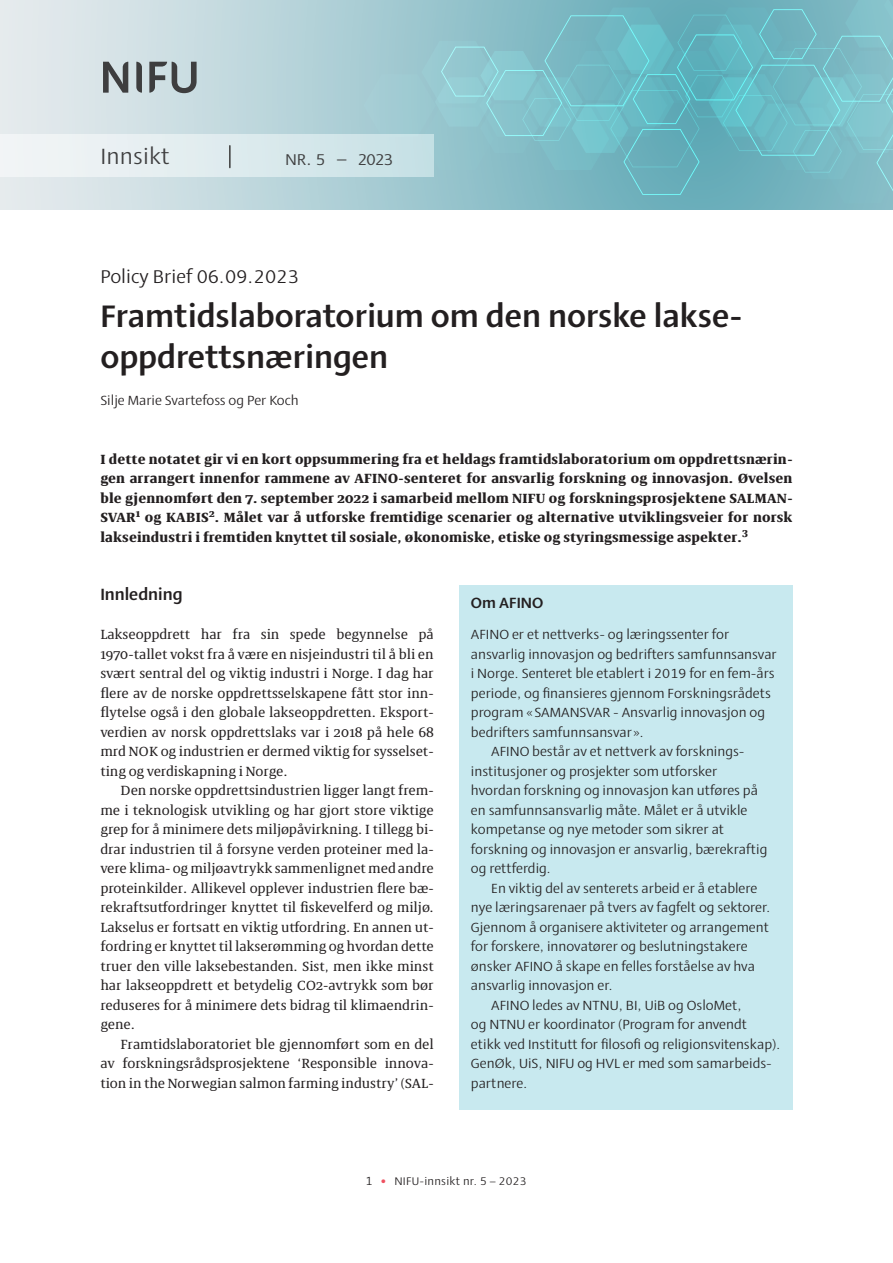
<style>
.page{position:relative;width:893px;height:1263px;background:#fff}
.page>*{position:absolute;margin:0;border:0;box-sizing:border-box;transform-origin:0 0}
.NIFU_Overskrift_1{font:700 31.5px/40.5px "Ador";color:#231f20}
.t1{font:22.5px "Ador";letter-spacing:.005em;color:#3e3e3f}
.NIFU_Overskrift_stikktittel{font:18.75px "Ador";color:#231f20}
.NIFU_Rapportnummer{font:18.75px "Ador";letter-spacing:-.015em;color:#3e3e3f}
.NIFU_Overskrift_2{font:700 16.5px "Ador";color:#231f20}
.NIFU_Ramme_overskrift{font:700 15px "Ador";color:#231f20}
.NIFU_Normal{font:13.5px/19.5px "Bionik";color:#231f20;text-align:justify}
.NIFU_Ramme_normal{font:13.5px/19.5px "Ador";color:#231f20}
.NIFU_Ingress{font:700 13.5px/19.5px "Bionik";letter-spacing:.02em;color:#231f20;text-align:justify}
.NIFU_Normal_første{font:13.5px/19.5px "Bionik";color:#231f20;text-align:justify}
.NIFU_Ramme_første{font:13.5px/19.5px "Ador";color:#231f20}
.NIFU_Forfatter{font:13.5px "Ador";color:#231f20}
.t2{font:11.25px "Ador";letter-spacing:.02em;color:#231f20}
.s1{font-size:12px}
.s2{font-family:"Calibri 2";font-size:12px;color:#ef5060}
</style>
<div class="page">
<div style="left:0;top:0;width:893px;height:210px;background:linear-gradient(to right,#e1e8eb,#5ca7b4)"></div>
<svg style="left:364px;top:0;width:529px;height:203px;background:#7bbcc6"></svg>
<svg style="left:136px;top:62px;width:6px;height:31px"></svg>
<svg style="left:103px;top:62px;width:25px;height:31px"></svg>
<svg style="left:149px;top:62px;width:48px;height:31px"></svg>
<div style="left:0;top:134px;width:434px;height:43px;background:linear-gradient(to right,#f5f6f7,#c7e1e5)"></div>
<hr style="left:229px;top:146px;width:2px;height:22px;background:#3d3d3d">
<div style="left:459px;top:585px;width:334px;height:525px;background:#c8e9ef"></div>
<h2 class="t1" style="left:100px;top:140px;width:71px">Innsikt</h2>
<p class="NIFU_Rapportnummer" style="left:285px;top:145px;width:109px">nr. 5 – 2023</p>
<p class="NIFU_Overskrift_stikktittel" style="left:100px;top:263px;width:200px">Policy Brief 06.09.2023</p>
<p class="NIFU_Overskrift_1" style="left:100px;top:294px;width:644px">Framtidslaboratorium om den norske lakse&shy;oppdrettsnæringen</p>
<p class="NIFU_Forfatter" style="left:100px;top:391px;width:200px">Silje Marie Svartefoss og Per Koch</p>
<p class="NIFU_Ingress" style="left:100px;top:449px;width:694px">I dette notatet gir vi en kort oppsummering fra et heldags framtidslaboratorium om oppdrettsnærin&shy;gen arrangert innenfor rammene av AFINO-senteret for ansvarlig forskning og innovasjon. Øvelsen ble gjennomført den 7. september 2022 i samarbeid mellom NIFU og forskningsprosjektene SALMAN-SVAR<sup>1</sup> og KABIS<sup>2</sup>. Målet var å utforske fremtidige scenarier og alternative utviklingsveier for norsk lakseindustri i fremtiden knyttet til sosiale, økonomiske, etiske og styringsmessige aspekter.<sup>3</sup></p>
<p class="NIFU_Overskrift_2" style="left:100px;top:582px;width:84px">Innledning</p>
<p class="NIFU_Normal_første" style="left:100px;top:624px;width:335px">Lakseoppdrett har fra sin spede begynnelse på 1970-tallet vokst fra å være en nisjeindustri til å bli en svært sentral del og viktig industri i Norge. I dag har flere av de norske oppdrettsselskapene fått stor inn&shy;flytelse også i den globale lakseoppdretten. Eksport&shy;verdien av norsk oppdrettslaks var i 2018 på hele 68 mrd NOK og industrien er dermed viktig for sysselset&shy;ting og verdiskapning i Norge.</p>
<p class="NIFU_Normal" style="left:100px;top:780px;width:335px;text-indent:20px">Den norske oppdrettsindustrien ligger langt frem&shy;me i teknologisk utvikling og har gjort store viktige grep for å minimere dets miljøpåvirkning. I tillegg bi&shy;drar industrien til å forsyne verden proteiner med la&shy;vere klima- og miljøavtrykk sammenlignet med andre proteinkilder. Allikevel opplever industrien flere bæ&shy;rekraftsutfordringer knyttet til fiskevelferd og miljø.<br>Lakselus er fortsatt en viktig utfordring. En annen ut&shy;fordring er knyttet til lakserømming og hvordan dette truer den ville laksebestanden. Sist, men ikke minst har lakseoppdrett et betydelig CO2-avtrykk som bør reduseres for å minimere dets bidrag til klimaendrin&shy;gene.</p>
<p class="NIFU_Normal" style="left:100px;top:1034px;width:335px;text-indent:20px">Framtidslaboratoriet ble gjennomført som en del av forskningsrådsprosjektene ‘Responsible innova&shy;tion in the Norwegian salmon farming industry’ (SAL-</p>
<p class="NIFU_Ramme_overskrift" style="left:471px;top:591px;width:74px">Om AFINO</p>
<p class="NIFU_Ramme_første" style="left:471px;top:624px;width:307px">AFINO er et nettverks- og læringssenter for ansvarlig innovasjon og bedrifters samfunnsansvar i Norge. Senteret ble etablert i 2019 for en fem-års periode, og finansieres gjennom Forskningsrådets program «SAMANSVAR - Ansvarlig innovasjon og bedrifters samfunnsansvar».</p>
<p class="NIFU_Ramme_normal" style="left:471px;top:741px;width:298px;text-indent:20px">AFINO består av et nettverk av forsknings&shy;institusjoner og prosjekter som utforsker hvordan forskning og innovasjon kan utføres på en samfunnsansvarlig måte. Målet er å utvikle kompetanse og nye metoder som sikrer at forskning og innovasjon er ansvarlig, bærekraftig og rettferdig.</p>
<p class="NIFU_Ramme_normal" style="left:471px;top:877px;width:301px;text-indent:20px">En viktig del av senterets arbeid er å etablere nye læringsarenaer på tvers av fagfelt og sektorer.<br>Gjennom å organisere aktiviteter og arrangement for forskere, innovatører og beslutningstakere ønsker AFINO å skape en felles forståelse av hva ansvarlig innovasjon er.</p>
<p class="NIFU_Ramme_normal" style="left:471px;top:994px;width:311px;text-indent:20px">AFINO ledes av NTNU, BI, UiB og OsloMet,<br>og NTNU er koordinator (Program for anvendt etikk ved Institutt for filosofi og religionsvitenskap).<br>GenØk, UiS, NIFU og HVL er med som samarbeids&shy;partnere.</p>
<p class="t2" style="left:365px;top:1173px;width:163px"><span class="s1">1</span> <span class="s2">•</span> NIFU-innsikt nr. 5 – 2023</p>
</div>
